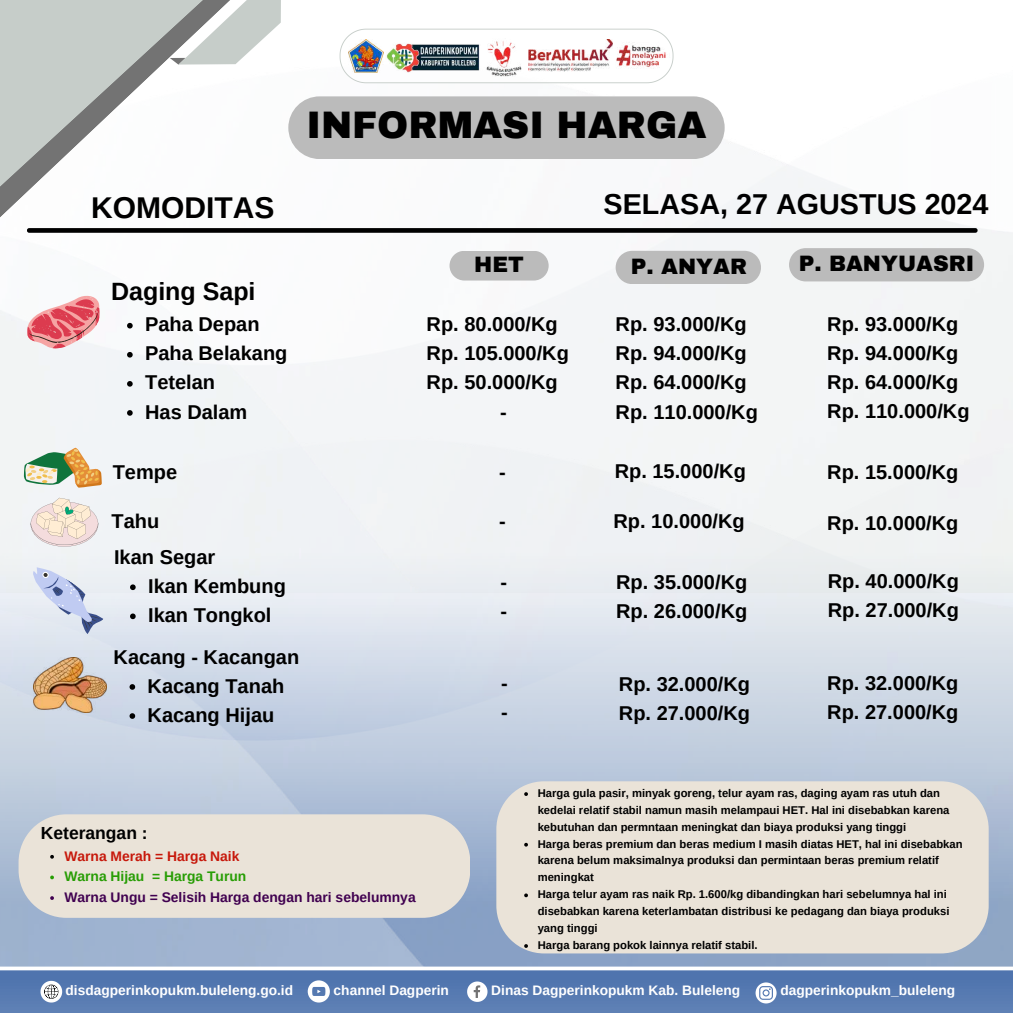
<style>
.page{position:relative;width:1013px;height:1013px;background:#fff}
.page>*{position:absolute;margin:0;border:0;box-sizing:border-box;transform-origin:0 0}
.t1{font:900 37.5px "Archivo";color:#000}
.t2{font:700 30px "Arimo";color:#000}
.t3{font:700 28.75px "Arimo";color:#000}
.t4{font:700 25px "Arimo";color:#000}
.t5{font:900 21.75px "Archivo";color:#000}
.t6{font:700 20px/29px "Arimo";color:#000}
.t7{font:700 17.5px "Arimo";color:#000}
.t8{font:700 13.88px "Arimo";color:#400050}
.t9{font:700 13.88px "Arimo";color:#279d04}
.t10{font:700 13.88px "Arimo";color:#c7180b}
.t11{font:700 13.75px "Arimo";color:#fff}
.t12{font:700 11.25px/16.9px "Arimo";color:#000}
</style>
<div class="page">
<div style="left:0;top:549px;width:1012px;height:463px;background:#5579b1"></div>
<img style="left:0;top:592px;width:1012px;height:374px">
<img style="left:0;top:28px;width:1012px;height:564px">
<svg style="left:467px;top:981px;width:20px;height:20px"></svg>
<svg style="left:40px;top:980px;width:22px;height:22px"></svg>
<svg style="left:308px;top:980px;width:22px;height:22px"></svg>
<svg style="left:755px;top:982px;width:21px;height:21px"></svg>
<svg style="left:0;top:966px;width:1012px;height:4px;fill:#fff"></svg>
<svg style="left:339px;top:29px;width:334px;height:54px"></svg>
<img style="left:349px;top:39px;width:34px;height:33px">
<img style="left:386px;top:42px;width:94px;height:30px">
<img style="left:528px;top:39px;width:82px;height:32px">
<img style="left:610px;top:39px;width:61px;height:35px">
<svg style="left:243px;top:0;width:38px;height:65px"></svg>
<svg style="left:0;top:0;width:243px;height:266px"></svg>
<svg style="left:0;top:0;width:224px;height:215px"></svg>
<svg style="left:27px;top:228px;width:950px;height:5px"></svg>
<div style="left:288px;top:96px;width:436px;height:63px;background:#bbb;border-radius:31px"></div>
<div style="left:615px;top:251px;width:146px;height:33px;background:#bbb"></div>
<div style="left:789px;top:248px;width:195px;height:33px;background:#bbb"></div>
<svg style="left:27px;top:294px;width:73px;height:55px"></svg>
<svg style="left:20px;top:447px;width:82px;height:41px"></svg>
<svg style="left:31px;top:498px;width:67px;height:48px"></svg>
<svg style="left:24px;top:561px;width:80px;height:76px"></svg>
<img style="left:34px;top:657px;width:73px;height:55px">
<div style="left:19px;top:814px;width:451px;height:103px;background:#eae3d8"></div>
<div style="left:449px;top:251px;width:99px;height:29px;background:#bbb;border-radius:15px"></div>
<div style="left:496px;top:781px;width:492px;height:172px;background:#eae3d8"></div>
<img style="left:482px;top:38px;width:42px;height:40px">
<svg style="left:127px;top:323px;width:6px;height:5px"></svg>
<svg style="left:127px;top:352px;width:6px;height:5px"></svg>
<svg style="left:127px;top:381px;width:6px;height:5px"></svg>
<svg style="left:127px;top:410px;width:6px;height:6px"></svg>
<svg style="left:130px;top:584px;width:6px;height:6px"></svg>
<svg style="left:130px;top:613px;width:6px;height:6px"></svg>
<svg style="left:129px;top:684px;width:6px;height:5px"></svg>
<svg style="left:129px;top:713px;width:6px;height:5px"></svg>
<svg style="left:50px;top:855px;width:4px;height:3px"></svg>
<svg style="left:50px;top:875px;width:4px;height:4px"></svg>
<svg style="left:50px;top:896px;width:4px;height:4px"></svg>
<svg style="left:524px;top:792px;width:4px;height:4px"></svg>
<svg style="left:524px;top:842px;width:4px;height:4px"></svg>
<svg style="left:524px;top:893px;width:4px;height:4px"></svg>
<svg style="left:524px;top:944px;width:4px;height:3px"></svg>
<h1 class="t1" style="left:306px;top:105px;width:401px">INFORMASI HARGA</h1>
<h2 class="t2" style="left:91px;top:191px;width:185px">KOMODITAS</h2>
<h3 class="t3" style="left:603px;top:188px;width:386px">SELASA, 27 AGUSTUS 2024</h3>
<h3 class="t5" style="left:474px;top:253px;width:51px">HET</h3>
<h3 class="t5" style="left:631px;top:255px;width:118px">P. ANYAR</h3>
<h3 class="t5" style="left:798px;top:252px;width:177px">P. BANYUASRI</h3>
<h3 class="t4" style="left:111px;top:278px;width:146px">Daging Sapi</h3>
<h3 class="t6" style="left:145px;top:310px;width:144px">Paha Depan<br>Paha Belakang<br>Tetelan<br>Has Dalam</h3>
<h3 class="t6" style="left:615px;top:310px;width:144px">Rp. 93.000/Kg<br>Rp. 94.000/Kg<br>Rp. 64.000/Kg<br>Rp. 110.000/Kg</h3>
<h3 class="t6" style="left:426px;top:310px;width:144px;text-align:center">Rp. 80.000/Kg<br>Rp. 105.000/Kg<br>Rp. 50.000/Kg -</h3>
<h3 class="t6" style="left:827px;top:309px;width:144px">Rp. 93.000/Kg<br>Rp. 94.000/Kg<br>Rp. 64.000/Kg<br>Rp. 110.000/Kg</h3>
<h3 class="t6" style="left:113px;top:457px;width:66px">Tempe</h3>
<h3 class="t6" style="left:614px;top:456px;width:133px">Rp. 15.000/Kg</h3>
<h3 class="t6" style="left:111px;top:506px;width:49px">Tahu</h3>
<h3 class="t6" style="left:613px;top:506px;width:133px">Rp. 10.000/Kg</h3>
<h3 class="t6" style="left:827px;top:508px;width:133px">Rp. 10.000/Kg</h3>
<h3 class="t6" style="left:148px;top:542px;width:139px;text-indent:-34px">Ikan Segar<br>Ikan Kembung<br>Ikan Tongkol</h3>
<h3 class="t6" style="left:827px;top:457px;width:133px">Rp. 15.000/Kg</h3>
<h3 class="t6" style="left:499px;top:457px;width:8px">-</h3>
<h3 class="t6" style="left:499px;top:506px;width:8px">-</h3>
<h3 class="t6" style="left:616px;top:567px;width:133px">Rp. 35.000/Kg<br>Rp. 26.000/Kg</h3>
<h3 class="t6" style="left:827px;top:566px;width:133px">Rp. 40.000/Kg<br>Rp. 27.000/Kg</h3>
<h3 class="t6" style="left:500px;top:567px;width:8px">- -</h3>
<h3 class="t6" style="left:148px;top:642px;width:153px;text-indent:-34px">Kacang - Kacangan<br>Kacang Tanah<br>Kacang Hijau</h3>
<h3 class="t7" style="left:41px;top:823px;width:108px">Keterangan :</h3>
<p class="t10" style="left:64px;top:848px;width:177px">Warna Merah = Harga Naik</p>
<p class="t9" style="left:64px;top:868px;width:183px">Warna Hijau = Harga Turun</p>
<p class="t8" style="left:64px;top:889px;width:353px">Warna Ungu = Selisih Harga dengan hari sebelumnya</p>
<h3 class="t6" style="left:501px;top:668px;width:8px">- -</h3>
<h3 class="t6" style="left:619px;top:669px;width:133px">Rp. 32.000/Kg<br>Rp. 27.000/Kg</h3>
<h3 class="t6" style="left:827px;top:668px;width:133px">Rp. 32.000/Kg<br>Rp. 27.000/Kg</h3>
<p class="t12" style="left:537px;top:784px;width:426px">Harga gula pasir, minyak goreng, telur ayam ras, daging ayam ras utuh dan kedelai relatif stabil namun masih melampaui HET. Hal ini disebabkan karena kebutuhan dan permntaan meningkat dan biaya produksi yang tinggi<br>Harga beras premium dan beras medium I masih diatas HET, hal ini disebabkan karena belum maksimalnya produksi dan permintaan beras premium relatif meningkat<br>Harga telur ayam ras naik Rp. 1.600/kg dibandingkan hari sebelumnya hal ini disebabkan karena keterlambatan distribusi ke pedagang dan biaya produksi yang tinggi<br>Harga barang pokok lainnya relatif stabil.</p>
<p class="t11" style="left:66px;top:983px;width:229px">disdagperinkopukm.buleleng.go.id</p>
<p class="t11" style="left:333px;top:982px;width:117px">channel Dagperin</p>
<p class="t11" style="left:491px;top:983px;width:250px">Dinas Dagperinkopukm Kab. Buleleng</p>
<p class="t11" style="left:780px;top:983px;width:176px">dagperinkopukm_buleleng</p>
</div>
